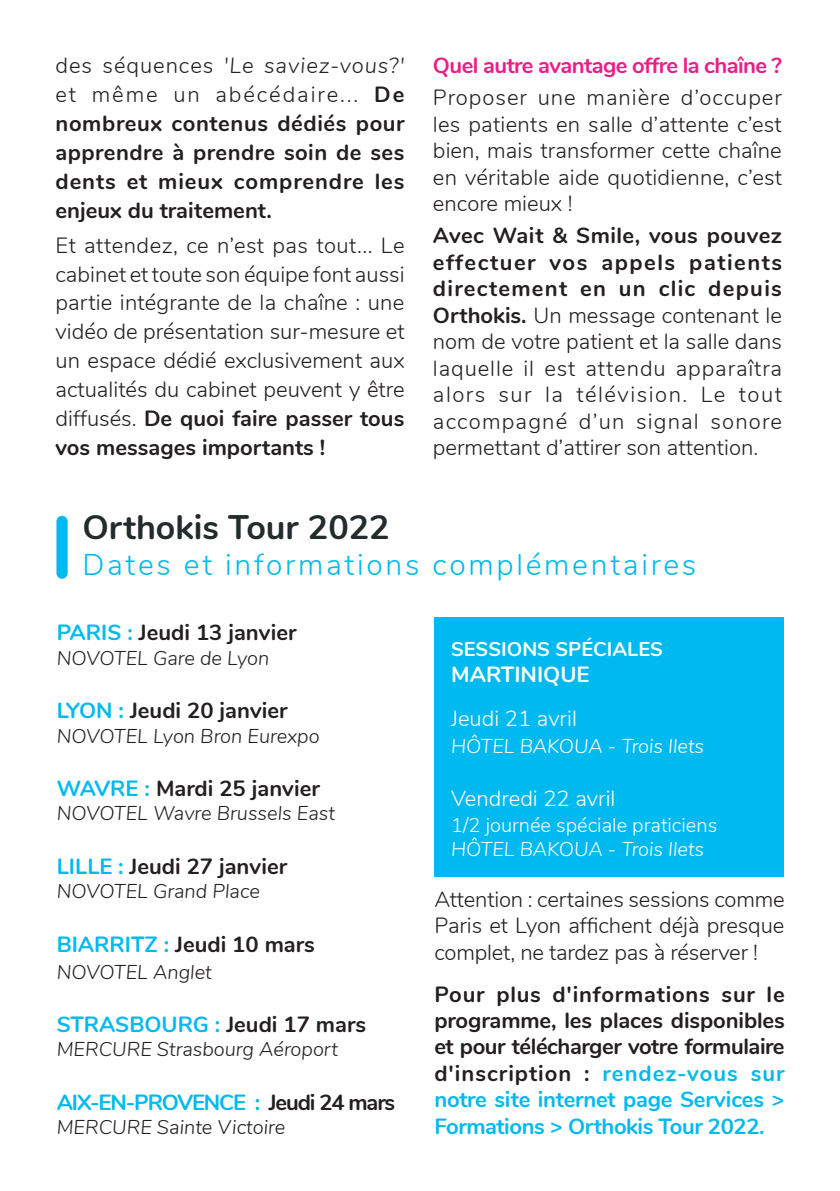
<style>
.page{position:relative;width:840px;height:1191px;background:#fff}
.page>*{position:absolute;margin:0;border:0;box-sizing:border-box;transform-origin:0 0}
.t1{font:700 34px "Nunito";color:#232b2d}
.t2{font:300 30px "Nunito";letter-spacing:.09em;color:#00b9ef}
.t3{font:300 22px/26.4px "Nunito";color:#231f20;text-align:justify}
.t4{font:700 22px/29px "Nunito";color:#231f20;text-align:justify}
.t5{font:700 22px "Nunito";letter-spacing:-.025em;color:#ed1d86}
.t6{font:700 22px "Nunito";letter-spacing:-.05em;color:#00b9ef}
.t7{font:300 22px "Nunito";color:#fff}
.t8{font:700 22px "Nunito";color:#00b9ef}
.t9{font:700 22px "Nunito";color:#fff}
.t10{font:italic 300 20px "Nunito";color:#231f20}
.t11{font:italic 300 20px "Nunito";color:#fff}
.t12{font:300 20px "Nunito";color:#fff}
.t13{font:700 20px "Nunito";color:#fff}
.s1{font-weight:300}
.s2{font-weight:300;font-style:italic}
.s3{font-weight:700}
.s4{color:#00b9ef}
.s5{color:#231f20}
</style>
<div class="page">
<div style="left:56px;top:516px;width:12px;height:63px;background:#00b9ef;border-radius:6px"></div>
<div style="left:434px;top:617px;width:348px;height:259px;background:#00b9ef"></div>
<p class="t4" style="left:55px;top:50px;width:350px"><span class="s1">des séquences</span> <span class="s2">'Le saviez-vous?' </span><span class="s1">et même un abécédaire...</span> De nombreux contenus dédiés pour apprendre à prendre soin de ses dents et mieux comprendre les enjeux du traitement.</p>
<p class="t3" style="left:55px;top:229px;width:350px;line-height:29px">Et attendez, ce n’est pas tout... Le cabinet et toute son équipe font aussi partie intégrante de la chaîne : une vidéo de présentation sur-mesure et un espace dédié exclusivement aux actualités du cabinet peuvent y être diffusés. <span class="s3">De quoi faire passer tous vos messages importants !</span></p>
<p class="t5" style="left:432px;top:49px;width:350px">Quel autre avantage offre la chaîne ?</p>
<p class="t3" style="left:432px;top:83px;width:350px">Proposer une manière d’occuper les patients en salle d’attente c’est bien, mais transformer cette chaîne en véritable aide quotidienne, c’est encore mieux !</p>
<p class="t3" style="left:432px;top:221px;width:350px"><span class="s3">Avec Wait &amp; Smile, vous pouvez effectuer vos appels patients directement en un clic depuis Orthokis.</span> Un message contenant le nom de votre patient et la salle dans laquelle il est attendu apparaîtra alors sur la télévision. Le tout accompagné d’un signal sonore permettant d’attirer son attention.</p>
<h1 class="t1" style="left:82px;top:502px;width:308px">Orthokis Tour 2022</h1>
<h2 class="t2" style="left:82px;top:543px;width:615px">Dates et informations complémentaires</h2>
<p class="t4" style="left:57px;top:617px;width:241px"><span class="s4">PARIS :</span> Jeudi 13 janvier</p>
<p class="t10" style="left:57px;top:643px;width:214px">NOVOTEL Gare de Lyon</p>
<p class="t4" style="left:57px;top:695px;width:232px"><span class="s4">LYON :</span> Jeudi 20 janvier</p>
<p class="t10" style="left:57px;top:721px;width:264px">NOVOTEL Lyon Bron Eurexpo</p>
<p class="t4" style="left:57px;top:772px;width:264px"><span class="s4">WAVRE :</span> Mardi 25 janvier</p>
<p class="t10" style="left:57px;top:798px;width:279px">NOVOTEL Wavre Brussels East</p>
<p class="t4" style="left:57px;top:850px;width:232px"><span class="s4">LILLE :</span> Jeudi 27 janvier</p>
<p class="t10" style="left:57px;top:876px;width:205px">NOVOTEL Grand Place</p>
<p class="t4" style="left:57px;top:928px;width:259px"><span class="s4">BIARRITZ :</span> Jeudi 10 mars</p>
<p class="t10" style="left:57px;top:957px;width:156px">NOVOTEL Anglet</p>
<p class="t8" style="left:57px;top:1008px;width:310px">STRASBOURG : <span class="s5">Jeudi 17 mars</span></p>
<p class="t10" style="left:57px;top:1034px;width:282px">MERCURE Strasbourg Aéroport</p>
<p class="t6" style="left:57px;top:1086px;width:340px">AIX-EN-PROVENCE : <span class="s5">Jeudi 24 mars</span></p>
<p class="t10" style="left:57px;top:1112px;width:230px">MERCURE Sainte Victoire</p>
<p class="t13" style="left:451px;top:634px;width:213px">SESSIONS SPÉCIALES</p>
<p class="t9" style="left:451px;top:658px;width:140px">MARTINIQUE</p>
<p class="t7" style="left:451px;top:702px;width:127px">Jeudi 21 avril</p>
<p class="t11" style="left:451px;top:731px;width:254px">HÔTEL BAKOUA - Trois Ilets</p>
<p class="t7" style="left:451px;top:782px;width:166px">Vendredi 22 avril</p>
<p class="t12" style="left:451px;top:810px;width:267px">1/2 journée spéciale praticiens</p>
<p class="t11" style="left:451px;top:834px;width:254px">HÔTEL BAKOUA - Trois Ilets</p>
<p class="t3" style="left:434px;top:885px;width:351px">Attention : certaines sessions comme Paris et Lyon affichent déjà presque complet, ne tardez pas à réserver !</p>
<p class="t4" style="left:434px;top:979px;width:352px;line-height:26.4px">Pour plus d'informations sur le programme, les places disponibles et pour télécharger votre formulaire d'inscription : <span class="s4">rendez-vous sur notre site internet page Services &gt; Formations &gt; Orthokis Tour 2022.</span></p>
</div>
